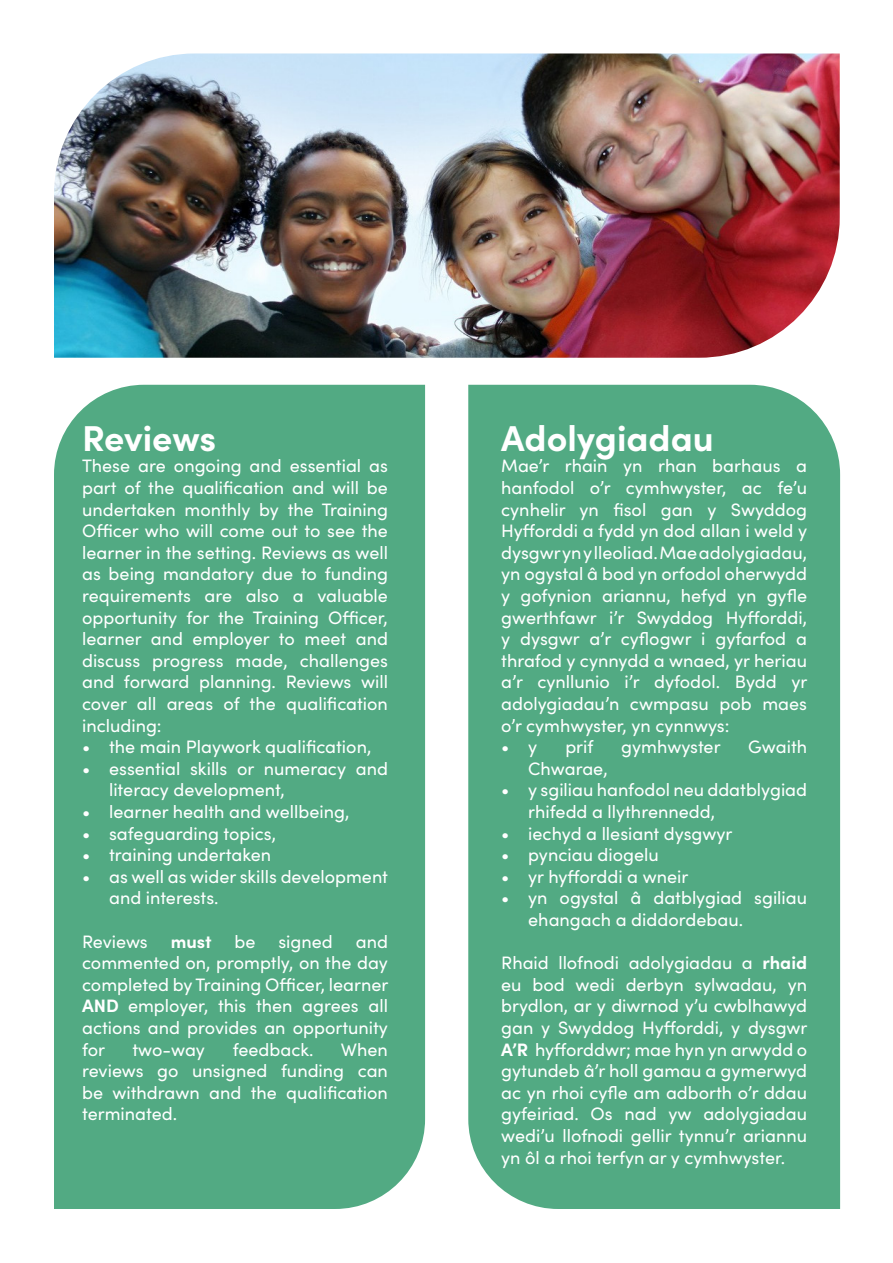
<style>
.page{position:relative;width:893px;height:1263px;background:#fff}
.page>*{position:absolute;margin:0;border:0;box-sizing:border-box;transform-origin:0 0}
.t1{font:700 36px "Sofia Pro";color:#fff}
.t2{font:18px/21.6px "Sofia Pro";color:#fff;text-align:justify}
.t3{font:700 18px "Sofia Pro";color:#fff}
.s1{font-weight:700}
</style>
<div class="page">
<img style="left:54px;top:53px;width:786px;height:305px">
<div style="left:468px;top:385px;width:372px;height:824px;background:#52aa83"></div>
<div style="left:54px;top:385px;width:371px;height:824px;background:#52aa83"></div>
<p class="t1" style="left:82px;top:410px;width:136px">Reviews</p>
<p class="t2" style="left:82px;top:454px;width:307px">These are ongoing and essential as part of the qualification and will be undertaken monthly by the Training Officer who will come out to see the learner in the setting. Reviews as well as being mandatory due to funding requirements are also a valuable opportunity for the Training Officer, learner and employer to meet and discuss progress made, challenges and forward planning. Reviews will cover all areas of the qualification including:</p>
<p class="t2" style="left:82px;top:735px;width:291px">• the main Playwork qualification,</p>
<p class="t2" style="left:109px;top:757px;width:280px;text-indent:-27px">• essential skills or numeracy and literacy development,</p>
<p class="t2" style="left:82px;top:800px;width:269px">• learner health and wellbeing,</p>
<p class="t2" style="left:82px;top:821px;width:196px">• safeguarding topics,</p>
<p class="t2" style="left:82px;top:843px;width:191px">• training undertaken</p>
<p class="t2" style="left:109px;top:865px;width:280px;text-indent:-27px">• as well as wider skills development and interests.</p>
<p class="t2" style="left:82px;top:929px;width:67px">Reviews</p>
<p class="t3" style="left:171px;top:927px;width:42px">must</p>
<p class="t2" style="left:235px;top:929px;width:23px">be</p>
<p class="t2" style="left:278px;top:929px;width:56px">signed</p>
<p class="t2" style="left:82px;top:929px;width:308px;text-indent:274px">and commented on, promptly, on the day completed by Training Officer, learner <span class="s1">AND</span> employer, this then agrees all actions and provides an opportunity for</p>
<p class="t2" style="left:82px;top:1037px;width:307px;text-indent:259px">When reviews go unsigned funding can be withdrawn and the qualification terminated.</p>
<p class="t2" style="left:132px;top:1037px;width:74px">two-way</p>
<p class="t2" style="left:233px;top:1037px;width:82px">feedback.</p>
<p class="t1" style="left:501px;top:410px;width:214px">Adolygiadau</p>
<p class="t2" style="left:501px;top:454px;width:308px">Mae’r rhain yn rhan barhaus a hanfodol o’r cymhwyster, ac fe’u cynhelir yn fisol gan y Swyddog Hyfforddi a fydd yn dod allan i weld y dysgwr yn y lleoliad. Mae adolygiadau, yn ogystal â bod yn orfodol oherwydd y gofynion ariannu, hefyd yn gyfle gwerthfawr i’r Swyddog Hyfforddi, y dysgwr a’r cyflogwr i gyfarfod a thrafod y cynnydd a wnaed, yr heriau a’r cynllunio i’r dyfodol. Bydd yr adolygiadau’n cwmpasu pob maes o’r cymhwyster, yn cynnwys:</p>
<p class="t2" style="left:501px;top:735px;width:38px">• y</p>
<p class="t2" style="left:565px;top:735px;width:30px">prif</p>
<p class="t2" style="left:621px;top:735px;width:101px">gymhwyster</p>
<p class="t2" style="left:748px;top:735px;width:60px">Gwaith</p>
<p class="t2" style="left:528px;top:757px;width:81px">Chwarae,</p>
<p class="t2" style="left:528px;top:778px;width:280px;text-indent:-27px">• y sgiliau hanfodol neu ddatblygiad rhifedd a llythrennedd,</p>
<p class="t2" style="left:501px;top:821px;width:233px">• iechyd a llesiant dysgwyr</p>
<p class="t2" style="left:501px;top:843px;width:159px">• pynciau diogelu</p>
<p class="t2" style="left:501px;top:865px;width:189px">• yr hyfforddi a wneir</p>
<p class="t2" style="left:528px;top:886px;width:280px;text-indent:-27px">• yn ogystal â datblygiad sgiliau ehangach a diddordebau.</p>
<p class="t2" style="left:501px;top:951px;width:308px">Rhaid llofnodi adolygiadau a <span class="s1">rhaid </span>eu bod wedi derbyn sylwadau, yn brydlon, ar y diwrnod y’u cwblhawyd gan y Swyddog Hyfforddi, y dysgwr <span class="s1">A’R</span> hyfforddwr; mae hyn yn arwydd o gytundeb â’r holl gamau a gymerwyd ac yn rhoi cyfle am adborth o’r ddau gyfeiriad. Os nad yw adolygiadau wedi’u llofnodi gellir tynnu’r ariannu yn ôl a rhoi terfyn ar y cymhwyster.</p>
</div>
